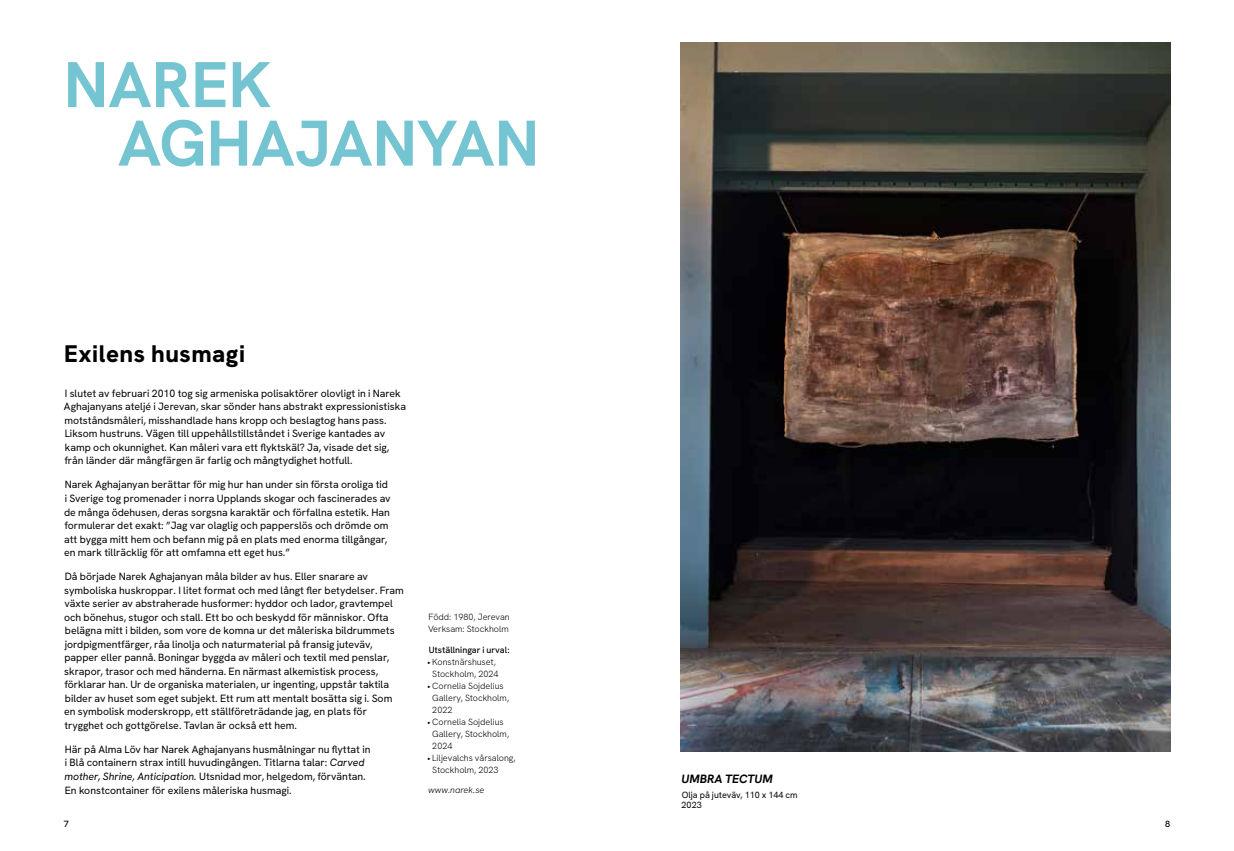
<style>
.page{position:relative;width:1234px;height:851px;background:#fff}
.page>*{position:absolute;margin:0;border:0;box-sizing:border-box;transform-origin:0 0}
.t1{font:700 64.5px/58.5px "HK Grotesk";color:#74c4d1}
.t2{font:800 24px "HK Grotesk";letter-spacing:.02em;color:#000}
.t3{font:italic 700 12px "HK Grotesk";color:#000}
.t4{font:10.5px/13.5px "HK Grotesk";color:#000}
.t5{font:300 9px/12px "HK Grotesk";color:#000}
.t6{font:9px/10.8px "HK Grotesk";color:#000}
.t7{font:500 9px "HK Grotesk";color:#000}
.t8{font:italic 300 9px "HK Grotesk";color:#000}
.s1{font-style:italic}
</style>
<div class="page">
<img style="left:680px;top:43px;width:489px;height:707px">
<h1 class="t1" style="left:118px;top:54px;width:423px;text-indent:-54px">NAREK<br>AGHAJANYAN</h1>
<h2 class="t2" style="left:64px;top:338px;width:182px">Exilens husmagi</h2>
<p class="t4" style="left:64px;top:386px;width:343px">I slutet av februari 2010 tog sig armeniska polisaktörer olovligt in i Narek Aghajanyans ateljé i Jerevan, skar sönder hans abstrakt expressionistiska motståndsmåleri, misshandlade hans kropp och beslagtog hans pass.<br>Liksom hustruns. Vägen till uppehållstillståndet i Sverige kantades av kamp och okunnighet. Kan måleri vara ett flyktskäl? Ja, visade det sig, från länder där mångfärgen är farlig och mångtydighet hotfull.</p>
<p class="t4" style="left:64px;top:477px;width:328px">Narek Aghajanyan berättar för mig hur han under sin första oroliga tid i Sverige tog promenader i norra Upplands skogar och fascinerades av de många ödehusen, deras sorgsna karaktär och förfallna estetik. Han formulerar det exakt: ”Jag var olaglig och papperslös och drömde om att bygga mitt hem och befann mig på en plats med enorma tillgångar, en mark tillräcklig för att omfamna ett eget hus.”</p>
<p class="t4" style="left:64px;top:569px;width:341px">Då började Narek Aghajanyan måla bilder av hus. Eller snarare av symboliska huskroppar. I litet format och med långt fler betydelser. Fram växte serier av abstraherade husformer: hyddor och lador, gravtempel och bönehus, stugor och stall. Ett bo och beskydd för människor. Ofta belägna mitt i bilden, som vore de komna ur det måleriska bildrummets jordpigmentfärger, råa linolja och naturmaterial på fransig juteväv, papper eller pannå. Boningar byggda av måleri och textil med penslar, skrapor, trasor och med händerna. En närmast alkemistisk process, förklarar han. Ur de organiska materialen, ur ingenting, uppstår taktila bilder av huset som eget subjekt. Ett rum att mentalt bosätta sig i. Som en symbolisk moderskropp, ett ställföreträdande jag, en plats för trygghet och gottgörelse. Tavlan är också ett hem.</p>
<p class="t4" style="left:64px;top:742px;width:307px">Här på Alma Löv har Narek Aghajanyans husmålningar nu flyttat in i Blå containern strax intill huvudingången. Titlarna talar: <span class="s1">Carved mother, Shrine, Anticipation.</span> Utsnidad mor, helgedom, förväntan.<br>En konstcontainer för exilens måleriska husmagi.</p>
<p class="t5" style="left:428px;top:611px;width:83px">Född: 1980, Jerevan<br>Verksam: Stockholm</p>
<p class="t7" style="left:428px;top:643px;width:82px">Utställningar i urval:</p>
<p class="t5" style="left:427px;top:655px;width:73px;text-align:center">• Konstnärshuset,<br>Stockholm, 2024</p>
<p class="t5" style="left:432px;top:679px;width:78px;text-indent:-5px">• Cornelia Sojdelius<br>Gallery, Stockholm,<br>2022</p>
<p class="t5" style="left:432px;top:715px;width:78px;text-indent:-5px">• Cornelia Sojdelius<br>Gallery, Stockholm,<br>2024</p>
<p class="t5" style="left:432px;top:751px;width:85px;text-indent:-5px">• Liljevalchs vårsalong,<br>Stockholm, 2023</p>
<p class="t8" style="left:428px;top:784px;width:58px">www.narek.se</p>
<p class="t3" style="left:681px;top:770px;width:93px">UMBRA TECTUM</p>
<p class="t6" style="left:681px;top:788px;width:118px">Olja på juteväv, 110 x 144 cm<br>2023</p>
<p class="t7" style="left:64px;top:818px;width:7px">7</p>
<p class="t7" style="left:1164px;top:818px;width:7px">8</p>
</div>
